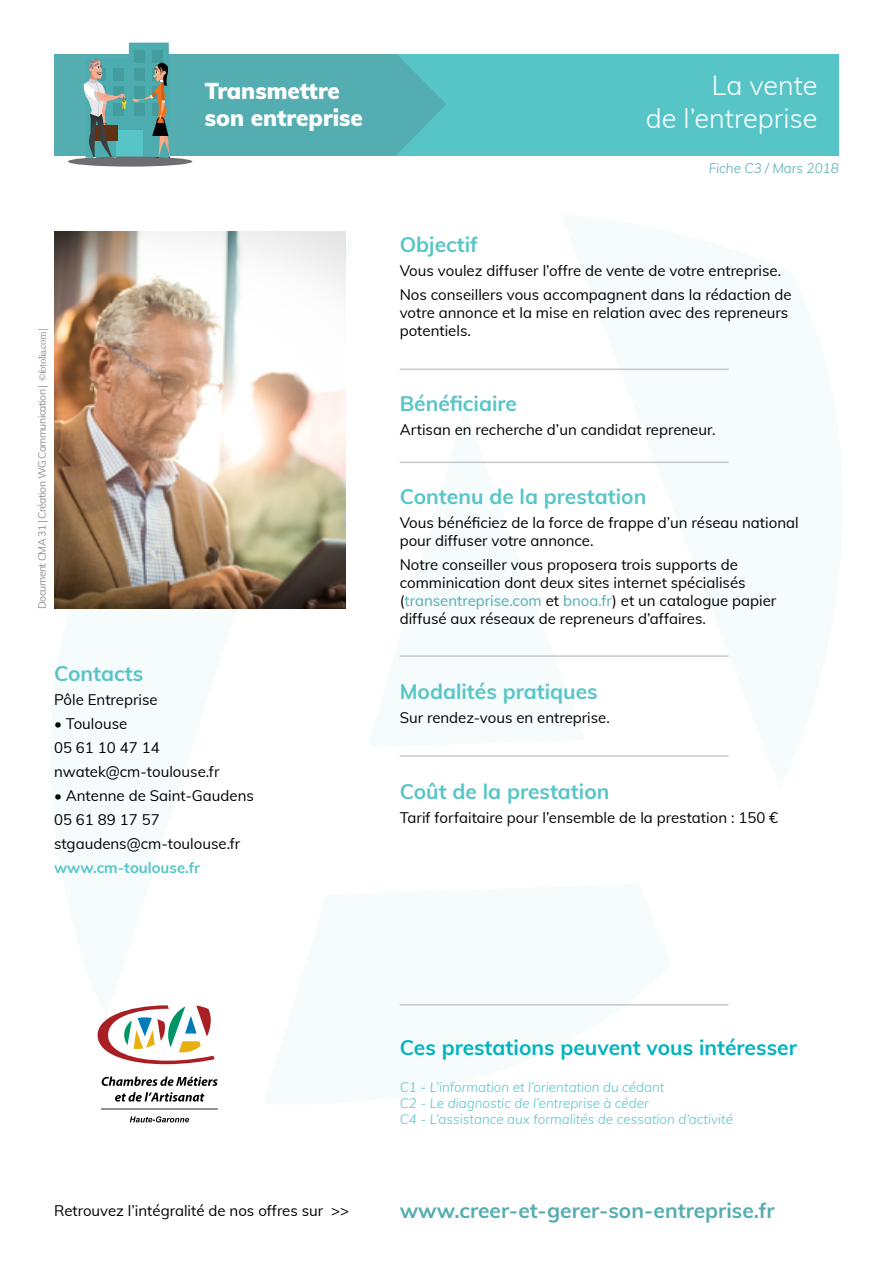
<style>
.page{position:relative;width:893px;height:1263px;background:#fff}
.page>*{position:absolute;margin:0;border:0;box-sizing:border-box;transform-origin:0 0}
.t1{font:300 27px/32.4px "Muli";color:#fff;text-align:right}
.t2{font:900 22.5px/27px "Muli";color:#fff}
.t3{font:700 21px "Muli";color:#57c5c7}
.t4{font:700 21px "Muli";color:#54adb0}
.t5{font:700 21px "Muli";color:#00b3bf}
.t6{font:15px/24px "Muli";color:#000}
.t7{font:700 15px "Muli";color:#57c5c7}
.t8{font:italic 300 13.5px/16.2px "Muli";color:#57c5c7}
.t9{font:italic 300 13.5px "Muli";color:#54adb0}
.t10{font:10.5px "Muli";letter-spacing:-.05em;color:#8f9194}
.s1{font-family:"Minion Pro"}
.s2{color:#54adb0}
</style>
<div class="page">
<div style="left:54px;top:54px;width:785px;height:101px;background:#57c5c7"></div>
<div style="left:54px;top:54px;width:342px;height:101px;background:#54adb0"></div>
<div style="left:68px;top:156px;width:124px;height:11px;background:#6d6e71;border-radius:50%"></div>
<svg style="left:83px;top:43px;width:87px;height:115px"></svg>
<svg style="left:396px;top:54px;width:50px;height:101px"></svg>
<hr style="left:400px;top:369px;width:329px;height:1px;background:#c7c8ca">
<hr style="left:400px;top:462px;width:329px;height:1px;background:#c7c8ca">
<hr style="left:400px;top:655px;width:329px;height:2px;background:#c7c8ca">
<hr style="left:400px;top:755px;width:329px;height:2px;background:#c7c8ca">
<hr style="left:400px;top:1004px;width:329px;height:2px;background:#c7c8ca">
<img style="left:54px;top:232px;width:291px;height:376px">
<svg style="left:98px;top:1005px;width:117px;height:59px"></svg>
<hr style="left:101px;top:1108px;width:117px;height:2px;background:#939598">
<svg style="left:102px;top:1076px;width:116px;height:10px"></svg>
<svg style="left:115px;top:1092px;width:89px;height:9px"></svg>
<svg style="left:130px;top:1116px;width:59px;height:6px"></svg>
<p class="t10" style="left:34px;top:609px;width:283px;rotate:-90deg">Document CMA 31 | Création WG Communication | <span class="s1">©fotolia.com |</span></p>
<h2 class="t2" style="left:205px;top:77px;width:160px">Transmettre son entreprise</h2>
<h3 class="t3" style="left:54px;top:658px;width:91px">Contacts</h3>
<p class="t6" style="left:54px;top:686px;width:105px">Pôle Entreprise</p>
<p class="t6" style="left:54px;top:710px;width:167px">• Toulouse<br>05 61 10 47 14 nwatek@cm-toulouse.fr</p>
<p class="t6" style="left:54px;top:782px;width:201px">• Antenne de Saint-Gaudens<br>05 61 89 17 57 stgaudens@cm-toulouse.fr</p>
<p class="t7" style="left:54px;top:856px;width:148px">www.cm-toulouse.fr</p>
<h1 class="t1" style="left:646px;top:68px;width:173px">La vente<br>de l’entreprise</h1>
<p class="t9" style="left:709px;top:158px;width:132px">Fiche C3 / Mars 2018</p>
<h3 class="t3" style="left:400px;top:229px;width:80px">Objectif</h3>
<p class="t6" style="left:400px;top:258px;width:393px">Vous voulez diffuser l’offre de vente de votre entreprise.<br>Nos conseillers vous accompagnent dans la rédaction de</p>
<p class="t6" style="left:400px;top:303px;width:390px;line-height:18px">votre annonce et la mise en relation avec des repreneurs potentiels.</p>
<h3 class="t3" style="left:400px;top:388px;width:119px">Bénéficiaire</h3>
<p class="t6" style="left:400px;top:417px;width:317px">Artisan en recherche d’un candidat repreneur.</p>
<h3 class="t3" style="left:400px;top:481px;width:248px">Contenu de la prestation</h3>
<p class="t6" style="left:400px;top:513px;width:400px;line-height:18px">Vous bénéficiez de la force de frappe d’un réseau national pour diffuser votre annonce.</p>
<p class="t6" style="left:400px;top:555px;width:378px;line-height:18px">Notre conseiller vous proposera trois supports de comminication dont deux sites internet spécialisés (<span class="s2">transentreprise.com</span> et <span class="s2">bnoa.fr</span>) et un catalogue papier diffusé aux réseaux de repreneurs d’affaires.</p>
<h3 class="t3" style="left:400px;top:676px;width:200px">Modalités pratiques</h3>
<p class="t6" style="left:400px;top:705px;width:212px">Sur rendez-vous en entreprise.</p>
<h3 class="t3" style="left:400px;top:776px;width:211px">Coût de la prestation</h3>
<p class="t6" style="left:400px;top:805px;width:380px">Tarif forfaitaire pour l’ensemble de la prestation : 150 €</p>
<h3 class="t5" style="left:400px;top:1032px;width:399px">Ces prestations peuvent vous intéresser</h3>
<p class="t8" style="left:400px;top:1078px;width:335px">C1 - L’information et l’orientation du cédant<br>C2 - Le diagnostic de l’entreprise à céder<br>C4 - L’assistance aux formalités de cessation d’activité</p>
<p class="t6" style="left:54px;top:1198px;width:297px">Retrouvez l’intégralité de nos offres sur &gt;&gt;</p>
<h3 class="t4" style="left:400px;top:1195px;width:377px">www.creer-et-gerer-son-entreprise.fr</h3>
</div>
